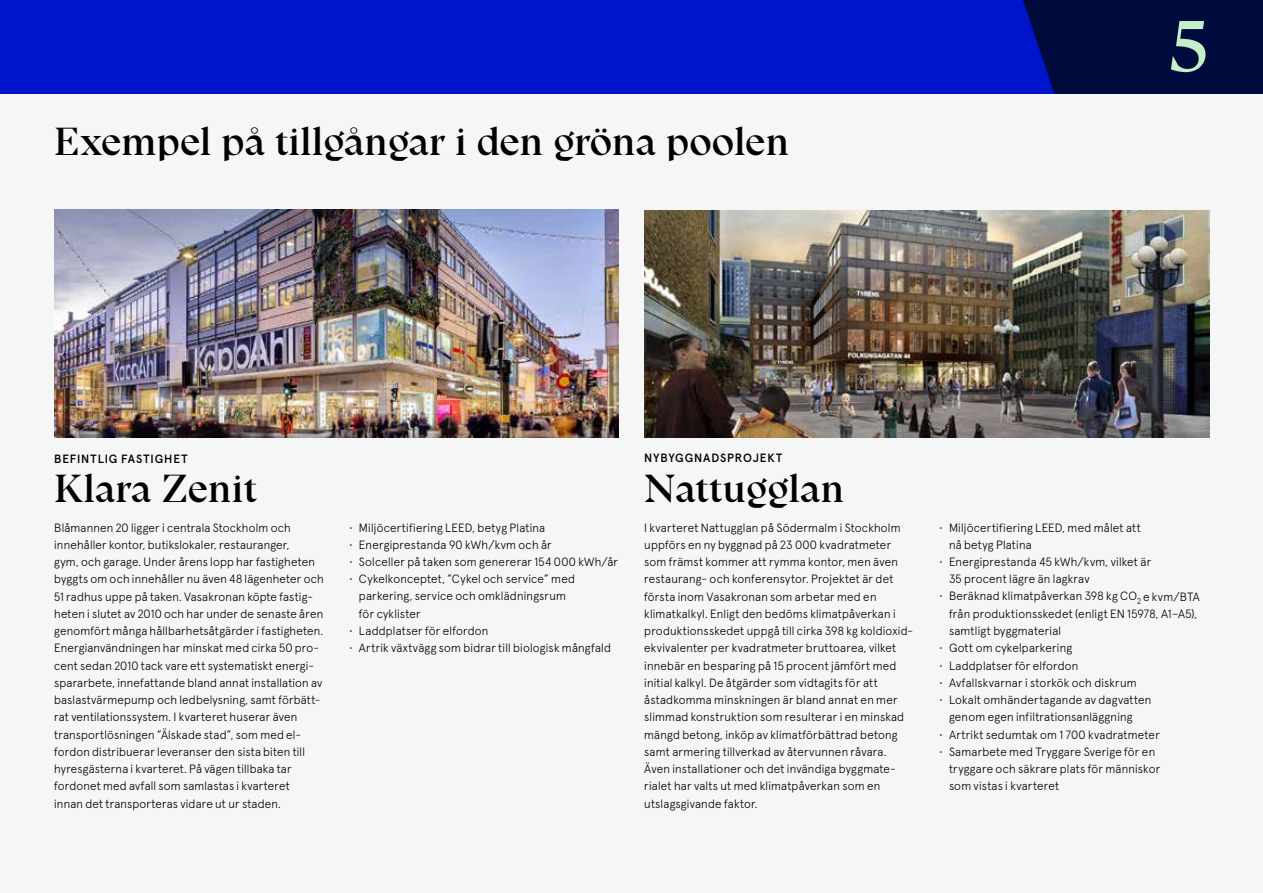
<style>
.page{position:relative;width:1263px;height:893px;background:#fff}
.page>*{position:absolute;margin:0;border:0;box-sizing:border-box;transform-origin:0 0}
.t1{font:72px "Vasakronan Serif ICE Text";color:#c3f0c8}
.t2{font:39px "Vasakronan Serif ICE Rubrik";color:#000}
.t3{font:300 12px/17.2px "Apercu Pro";letter-spacing:.015em;color:#000}
.t4{font:500 12px "Apercu Pro";letter-spacing:.065em;color:#000}
</style>
<div class="page">
<div style="left:0;top:0;width:1084px;height:114px;background:#0014cc"></div>
<svg style="left:1023px;top:0;width:240px;height:94px;background:#000b47"></svg>
<div style="left:0;top:94px;width:1263px;height:799px;background:#f5f7f7"></div>
<img style="left:54px;top:209px;width:565px;height:229px">
<img style="left:645px;top:210px;width:564px;height:228px">
<h2 class="t2" style="left:54px;top:118px;width:736px">Exempel på tillgångar i den gröna poolen</h2>
<h1 class="t1" style="left:1169px;top:3px;width:41px">5</h1>
<p class="t4" style="left:54px;top:449px;width:135px">BEFINTLIG FASTIGHET</p>
<h2 class="t2" style="left:54px;top:465px;width:204px">Klara Zenit</h2>
<p class="t3" style="left:54px;top:518px;width:271px">Blåmannen 20 ligger i centrala Stockholm och innehåller kontor, butikslokaler, restauranger,<br>gym, och garage. Under årens lopp har fastigheten byggts om och innehåller nu även 48 lägenheter och 51 radhus uppe på taken. Vasakronan köpte fastig&shy;heten i slutet av 2010 och har under de senaste åren genomfört många hållbarhetsåtgärder i fastigheten.<br>Energianvändningen har minskat med cirka 50 pro&shy;cent sedan 2010 tack vare ett systematiskt energi&shy;spararbete, innefattande bland annat installation av baslastvärmepump och ledbelysning, samt förbätt&shy;rat ventilationssystem. I kvarteret huserar även transportlösningen ”Älskade stad”, som med el-- fordon distribuerar leveranser den sista biten till hyresgästerna i kvarteret. På vägen tillbaka tar fordonet med avfall som samlastas i kvarteret<br>innan det transporteras vidare ut ur staden.</p>
<p class="t3" style="left:349px;top:518px;width:197px">• Miljöcertifiering LEED, betyg Platina</p>
<p class="t3" style="left:349px;top:535px;width:204px">• Energiprestanda 90 kWh/kvm och år</p>
<p class="t3" style="left:349px;top:552px;width:270px">• Solceller på taken som genererar 154 000 kWh/år</p>
<p class="t3" style="left:359px;top:569px;width:217px;text-indent:-10px">• Cykelkonceptet, ”Cykel och service” med parkering, service och omklädningsrum för cyklister</p>
<p class="t3" style="left:349px;top:621px;width:141px">• Laddplatser för elfordon</p>
<p class="t3" style="left:349px;top:638px;width:263px">• Artrik växtvägg som bidrar till biologisk mångfald</p>
<p class="t4" style="left:644px;top:449px;width:140px">NYBYGGNADSPROJEKT</p>
<h2 class="t2" style="left:644px;top:465px;width:201px">Nattugglan</h2>
<p class="t3" style="left:644px;top:518px;width:269px">I kvarteret Nattugglan på Södermalm i Stockholm uppförs en ny byggnad på 23 000 kvadratmeter som främst kommer att rymma kontor, men även restaurang- och konferensytor. Projektet är det första inom Vasakronan som arbetar med en klimatkalkyl. Enligt den bedöms klimatpåverkan i produktionsskedet uppgå till cirka 398 kg koldioxid&shy;ekvivalenter per kvadratmeter bruttoarea, vilket innebär en besparing på 15 procent jämfört med initial kalkyl. De åtgärder som vidtagits för att åstadkomma minskningen är bland annat en mer slimmad konstruktion som resulterar i en minskad mängd betong, inköp av klimatförbättrad betong samt armering tillverkad av återvunnen råvara.<br>Även installationer och det invändiga byggmate&shy;rialet har valts ut med klimatpåverkan som en utslagsgivande faktor.</p>
<p class="t3" style="left:949px;top:518px;width:193px;text-indent:-10px">• Miljöcertifiering LEED, med målet att nå betyg Platina</p>
<p class="t3" style="left:949px;top:552px;width:204px;text-indent:-10px">• Energiprestanda 45 kWh/kvm, vilket är<br>35 procent lägre än lagkrav</p>
<p class="t3" style="left:949px;top:587px;width:252px;text-indent:-10px">• Beräknad klimatpåverkan 398 kg CO<sub>2</sub> e kvm/BTA från produktionsskedet (enligt EN 15978, A1–A5), samtligt byggmaterial</p>
<p class="t3" style="left:939px;top:638px;width:134px">• Gott om cykelparkering</p>
<p class="t3" style="left:939px;top:656px;width:141px">• Laddplatser för elfordon</p>
<p class="t3" style="left:939px;top:673px;width:199px">• Avfallskvarnar i storkök och diskrum</p>
<p class="t3" style="left:949px;top:690px;width:204px;text-indent:-10px">• Lokalt omhändertagande av dagvatten genom egen infiltrationsanläggning</p>
<p class="t3" style="left:939px;top:725px;width:222px">• Artrikt sedumtak om 1 700 kvadratmeter</p>
<p class="t3" style="left:949px;top:742px;width:213px;text-indent:-10px">• Samarbete med Tryggare Sverige för en tryggare och säkrare plats för människor som vistas i kvarteret</p>
</div>
